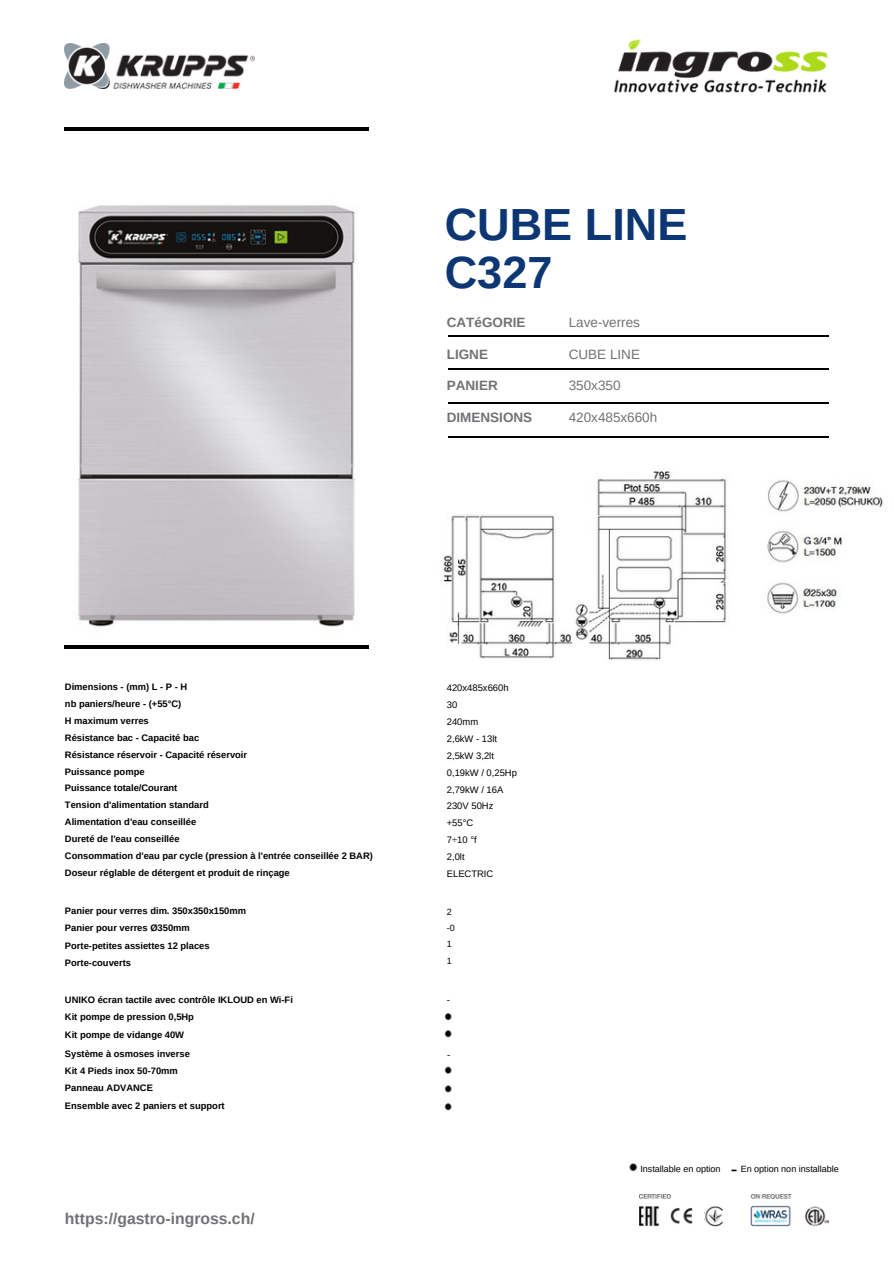
<style>
.page{position:relative;width:894px;height:1264px;background:#fff}
.page>*{position:absolute;margin:0;border:0;box-sizing:border-box;transform-origin:0 0}
.t1{font:700 45px/47.2px "Arimo";color:#0c3674}
.t2{font:20.25px "Arimo";color:#000}
.t3{font:700 15.75px "Arimo";color:#717275}
.t4{font:13.5px "Arimo";color:#717275}
.t5{font:700 13.5px "Arimo";color:#717275}
.t6{font:9.75px "Arimo";color:#000}
.t7{font:9.45px/17px "Arimo";color:#000}
.t8{font:700 9.3px/17px "Arimo";color:#000}
.t9{font:9px/16.5px "Arimo";color:#000}
</style>
<div class="page">
<img style="left:65px;top:44px;width:189px;height:45px">
<img style="left:639px;top:1194px;width:189px;height:32px">
<hr style="left:65px;top:128px;width:304px;height:3px;background:#000">
<img style="left:78px;top:205px;width:277px;height:422px">
<hr style="left:65px;top:645px;width:304px;height:3px;background:#000">
<hr style="left:448px;top:335px;width:114px;height:1px;background:#000">
<hr style="left:562px;top:335px;width:266px;height:1px;background:#000">
<hr style="left:448px;top:369px;width:114px;height:1px;background:#000">
<hr style="left:562px;top:369px;width:266px;height:1px;background:#000">
<hr style="left:448px;top:402px;width:114px;height:2px;background:#000">
<hr style="left:562px;top:402px;width:266px;height:2px;background:#000">
<hr style="left:448px;top:436px;width:114px;height:1px;background:#000">
<hr style="left:562px;top:436px;width:266px;height:1px;background:#000">
<img style="left:614px;top:39px;width:214px;height:54px">
<img style="left:444px;top:1013px;width:8px;height:98px">
<img style="left:443px;top:471px;width:440px;height:189px">
<img style="left:629px;top:1163px;width:9px;height:9px">
<h1 class="t1" style="left:444px;top:201px;width:244px">CUBE LINE<br>C327</h1>
<h3 class="t5" style="left:446px;top:315px;width:80px">CATéGORIE</h3>
<h3 class="t5" style="left:446px;top:346px;width:43px">LIGNE</h3>
<h3 class="t5" style="left:446px;top:378px;width:52px">PANIER</h3>
<h3 class="t5" style="left:446px;top:409px;width:87px">DIMENSIONS</h3>
<h3 class="t4" style="left:568px;top:315px;width:73px">Lave-verres</h3>
<h3 class="t4" style="left:568px;top:346px;width:73px">CUBE LINE</h3>
<h3 class="t4" style="left:568px;top:378px;width:53px">350x350</h3>
<h3 class="t4" style="left:568px;top:409px;width:90px">420x485x660h</h3>
<p class="t8" style="left:65px;top:678px;width:309px">Dimensions - (mm) L - P - H<br>nb paniers/heure - (+55°C)<br>H maximum verres<br>Résistance bac - Capacité bac<br>Résistance réservoir - Capacité réservoir<br>Puissance pompe<br>Puissance totale/Courant<br>Tension d'alimentation standard<br>Alimentation d'eau conseillée<br>Dureté de l'eau conseillée<br>Consommation d'eau par cycle (pression à l'entrée conseillée 2 BAR)<br>Doseur réglable de détergent et produit de rinçage</p>
<p class="t8" style="left:65px;top:902px;width:183px">Panier pour verres dim. 350x350x150mm<br>Panier pour verres Ø350mm</p>
<p class="t8" style="left:65px;top:937px;width:146px">Porte-petites assiettes 12 places<br>Porte-couverts</p>
<p class="t8" style="left:65px;top:991px;width:229px">UNIKO écran tactile avec contrôle IKLOUD en Wi-Fi<br>Kit pompe de pression 0,5Hp</p>
<p class="t8" style="left:65px;top:1025px;width:126px;line-height:19.2px">Kit pompe de vidange 40W<br>Système à osmoses inverse</p>
<p class="t8" style="left:65px;top:1062px;width:114px">Kit 4 Pieds inox 50-70mm<br>Panneau ADVANCE</p>
<p class="t8" style="left:65px;top:1097px;width:161px">Ensemble avec 2 paniers et support</p>
<h3 class="t3" style="left:65px;top:1209px;width:191px">https://gastro-ingross.ch/</h3>
<p class="t7" style="left:446px;top:679px;width:72px">420x485x660h<br>30<br>240mm<br>2,6kW - 13lt<br>2,5kW 3,2lt<br>0,19kW / 0,25Hp<br>2,79kW / 16A<br>230V 50Hz +55°C<br>7÷10 °f<br>2,0lt<br>ELECTRIC</p>
<p class="t9" style="left:446px;top:903px;width:9px">2 -0<br>1<br>1</p>
<p class="t6" style="left:446px;top:994px;width:5px">-</p>
<p class="t6" style="left:447px;top:1049px;width:5px">-</p>
<p class="t9" style="left:640px;top:1160px;width:82px">Installable en option</p>
<p class="t9" style="left:740px;top:1160px;width:100px">En option non installable</p>
<h2 class="t2" style="left:730px;top:1157px;width:8px">-</h2>
</div>
